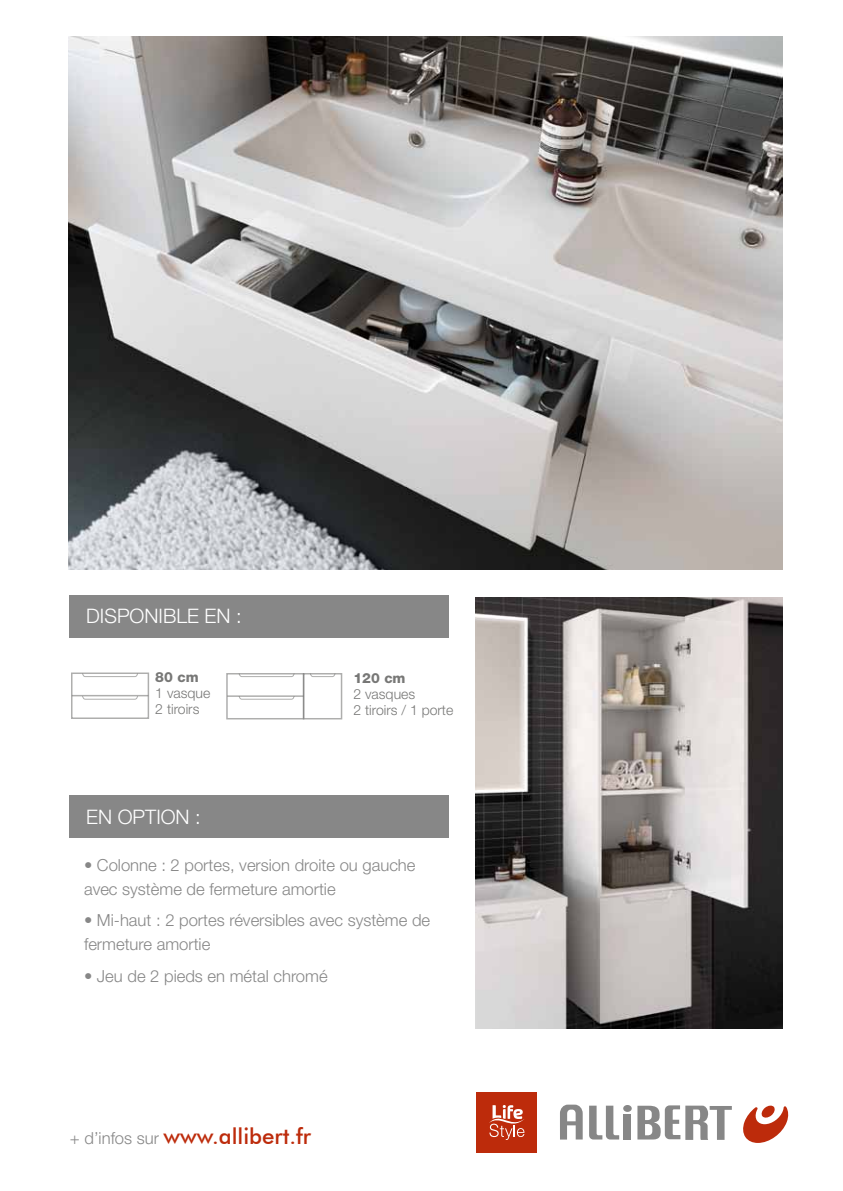
<style>
.page{position:relative;width:843px;height:1191px;background:#fff}
.page>*{position:absolute;margin:0;border:0;box-sizing:border-box;transform-origin:0 0}
.t1{font:500 22.2px "Futura BT";color:#bd2b0b}
.t2{font:300 20px "Helvetica Neue LT Std";color:#fff}
.t3{font:300 16.6px/24px "Helvetica Neue LT Std";color:#878787}
.t4{font:300 14px/16px "Helvetica Neue LT Std";color:#1d1d1b}
.t5{font:800 14px "Helvetica Neue LT Std";color:#1d1d1b}
.s1{font-family:"Helvetica Neue LT Std";font-weight:300;font-size:16.6px;color:#878787}
</style>
<div class="page">
<img style="left:69px;top:37px;width:713px;height:533px">
<div style="left:69px;top:595px;width:379px;height:42px;background:#878787"></div>
<div style="left:69px;top:796px;width:379px;height:42px;background:#878787"></div>
<img style="left:476px;top:597px;width:306px;height:431px">
<svg style="left:240px;top:676px;width:54px;height:1px"></svg>
<svg style="left:311px;top:676px;width:24px;height:1px"></svg>
<svg style="left:239px;top:697px;width:56px;height:2px"></svg>
<hr style="left:227px;top:695px;width:77px;height:2px;background:#1d1d1b">
<hr style="left:72px;top:695px;width:76px;height:1px;background:#1d1d1b">
<svg style="left:82px;top:673px;width:56px;height:4px"></svg>
<svg style="left:82px;top:696px;width:56px;height:3px"></svg>
<div style="left:477px;top:1093px;width:60px;height:60px;background:#bd2b0b"></div>
<svg style="left:489px;top:1105px;width:36px;height:35px"></svg>
<svg style="left:743px;top:1105px;width:45px;height:38px"></svg>
<div style="left:623px;top:1105px;width:8px;height:7px;background:#878787;border-radius:50%"></div>
<div style="left:623px;top:1113px;width:8px;height:26px;background:#878787"></div>
<svg style="left:637px;top:1105px;width:94px;height:35px"></svg>
<svg style="left:560px;top:1104px;width:22px;height:35px"></svg>
<svg style="left:589px;top:1105px;width:30px;height:34px"></svg>
<p class="t2" style="left:86px;top:603px;width:157px">DISPONIBLE EN :</p>
<p class="t5" style="left:155px;top:668px;width:45px">80 cm</p>
<p class="t4" style="left:155px;top:684px;width:56px">1 vasque<br>2 tiroirs</p>
<p class="t5" style="left:353px;top:669px;width:54px">120 cm</p>
<p class="t4" style="left:353px;top:685px;width:101px">2 vasques<br>2 tiroirs / 1 porte</p>
<p class="t2" style="left:86px;top:804px;width:116px">EN OPTION :</p>
<p class="t3" style="left:84px;top:852px;width:333px">• Colonne : 2 portes, version droite ou gauche avec système de fermeture amortie</p>
<p class="t3" style="left:84px;top:908px;width:347px">• Mi-haut : 2 portes réversibles avec système de fermeture amortie</p>
<p class="t3" style="left:84px;top:963px;width:245px">• Jeu de 2 pieds en métal chromé</p>
<h1 class="t1" style="left:70px;top:1122px;width:243px"><span class="s1">+ d’infos sur</span> www.allibert.fr</h1>
</div>
